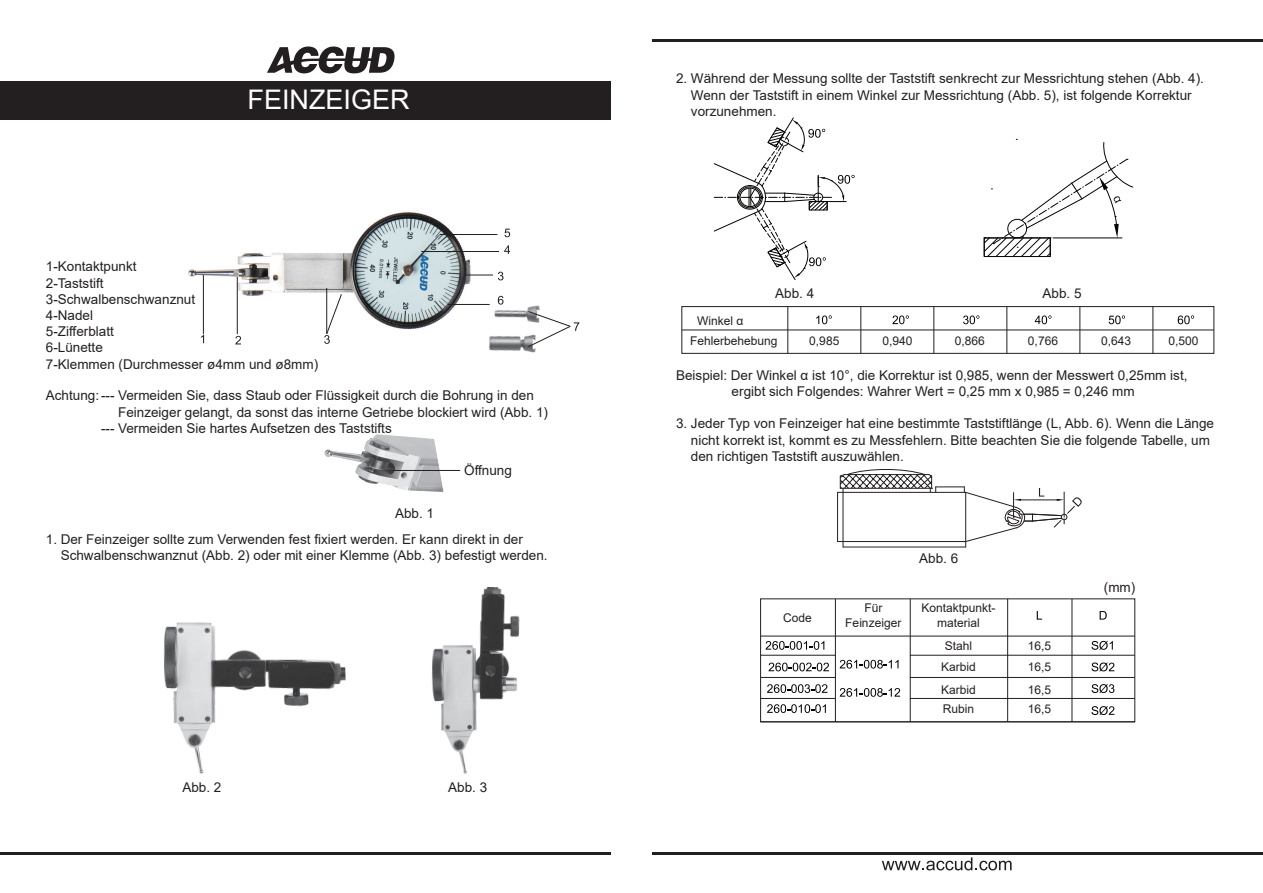
<style>
.page{position:relative;width:1263px;height:893px;background:#fff}
.page>*{position:absolute;margin:0;border:0;box-sizing:border-box;transform-origin:0 0}
.t1{font:27px "Arial";color:#fff}
.t2{font:13.5px/16.2px "Arial";color:#231f20}
.t3{font:12px/14.4px "Arial";color:#231f20}
</style>
<div class="page">
<img style="left:188px;top:212px;width:283px;height:133px">
<div style="left:0;top:81px;width:610px;height:39px;background:#231f20"></div>
<svg style="left:267px;top:47px;width:127px;height:26px"></svg>
<svg style="left:882px;top:857px;width:129px;height:13px"></svg>
<hr style="left:0;top:853px;width:610px;height:2px;background:#231f20">
<hr style="left:653px;top:40px;width:610px;height:2px;background:#231f20">
<hr style="left:653px;top:853px;width:610px;height:2px;background:#231f20">
<hr style="left:203px;top:275px;width:1px;height:59px;background:#231f20">
<hr style="left:326px;top:288px;width:1px;height:46px;background:#231f20">
<hr style="left:421px;top:251px;width:78px;height:1px;background:#231f20">
<hr style="left:440px;top:234px;width:57px;height:1px;background:#231f20">
<svg style="left:201px;top:335px;width:3px;height:8px"></svg>
<svg style="left:464px;top:272px;width:39px;height:8px"></svg>
<svg style="left:235px;top:336px;width:6px;height:8px"></svg>
<svg style="left:324px;top:294px;width:18px;height:50px"></svg>
<svg style="left:504px;top:245px;width:6px;height:9px"></svg>
<hr style="left:448px;top:304px;width:42px;height:1px;background:#231f20">
<svg style="left:504px;top:229px;width:6px;height:8px"></svg>
<img style="left:466px;top:291px;width:74px;height:62px">
<svg style="left:498px;top:296px;width:5px;height:9px"></svg>
<img style="left:324px;top:434px;width:120px;height:59px">
<hr style="left:392px;top:470px;width:68px;height:1px;background:#231f20">
<img style="left:163px;top:622px;width:183px;height:152px">
<img style="left:432px;top:587px;width:88px;height:187px">
<hr style="left:237px;top:277px;width:1px;height:57px;background:#231f20">
<svg style="left:528px;top:311px;width:51px;height:36px"></svg>
<svg style="left:1037px;top:611px;width:5px;height:9px"></svg>
<svg style="left:1099px;top:611px;width:8px;height:9px"></svg>
<svg style="left:765px;top:641px;width:59px;height:9px"></svg>
<svg style="left:1091px;top:641px;width:22px;height:9px"></svg>
<svg style="left:768px;top:663px;width:61px;height:8px"></svg>
<svg style="left:1091px;top:662px;width:23px;height:10px"></svg>
<svg style="left:767px;top:684px;width:60px;height:9px"></svg>
<svg style="left:1091px;top:684px;width:23px;height:9px"></svg>
<svg style="left:1091px;top:706px;width:23px;height:9px"></svg>
<svg style="left:840px;top:660px;width:58px;height:9px"></svg>
<svg style="left:840px;top:688px;width:60px;height:9px"></svg>
<svg style="left:983px;top:139px;width:150px;height:118px"></svg>
<svg style="left:714px;top:117px;width:141px;height:163px"></svg>
<svg style="left:816px;top:315px;width:16px;height:9px"></svg>
<svg style="left:892px;top:315px;width:17px;height:9px"></svg>
<svg style="left:963px;top:315px;width:16px;height:9px"></svg>
<svg style="left:1035px;top:315px;width:16px;height:9px"></svg>
<svg style="left:1109px;top:315px;width:16px;height:9px"></svg>
<svg style="left:1178px;top:315px;width:16px;height:9px"></svg>
<hr style="left:837px;top:492px;width:129px;height:1px;background:#231f20">
<hr style="left:837px;top:541px;width:129px;height:1px;background:#231f20">
<hr style="left:843px;top:547px;width:123px;height:1px;background:#231f20">
<hr style="left:837px;top:492px;width:1px;height:49px;background:#231f20">
<hr style="left:843px;top:492px;width:1px;height:55px;background:#231f20">
<hr style="left:965px;top:492px;width:1px;height:55px;background:#231f20">
<svg style="left:840px;top:469px;width:242px;height:73px"></svg>
<div style="left:760px;top:599px;width:375px;height:123px;border:1px solid #231f20"></div>
<hr style="left:760px;top:722px;width:375px;height:1px;background:#231f20">
<hr style="left:910px;top:677px;width:225px;height:1px;background:#231f20">
<hr style="left:910px;top:655px;width:225px;height:1px;background:#231f20">
<hr style="left:760px;top:677px;width:75px;height:1px;background:#231f20">
<hr style="left:760px;top:655px;width:75px;height:1px;background:#231f20">
<hr style="left:760px;top:636px;width:375px;height:1px;background:#231f20">
<hr style="left:1072px;top:599px;width:1px;height:123px;background:#231f20">
<hr style="left:1007px;top:599px;width:1px;height:123px;background:#231f20">
<hr style="left:910px;top:599px;width:1px;height:123px;background:#231f20">
<hr style="left:835px;top:599px;width:1px;height:123px;background:#231f20">
<div style="left:682px;top:306px;width:532px;height:48px;border:1px solid #231f20"></div>
<hr style="left:682px;top:330px;width:532px;height:1px;background:#231f20">
<hr style="left:1153px;top:307px;width:1px;height:46px;background:#231f20">
<hr style="left:1080px;top:307px;width:1px;height:46px;background:#231f20">
<hr style="left:1006px;top:307px;width:1px;height:46px;background:#231f20">
<hr style="left:933px;top:307px;width:1px;height:46px;background:#231f20">
<hr style="left:860px;top:307px;width:1px;height:46px;background:#231f20">
<hr style="left:787px;top:307px;width:1px;height:46px;background:#231f20">
<hr style="left:910px;top:698px;width:225px;height:1px;background:#231f20">
<hr style="left:760px;top:698px;width:75px;height:1px;background:#231f20">
<svg style="left:767px;top:704px;width:59px;height:9px"></svg>
<h1 class="t1" style="left:248px;top:81px;width:164px">FEINZEIGER</h1>
<p class="t2" style="left:46px;top:258px;width:274px">1-Kontaktpunkt<br>2-Taststift<br>3-Schwalbenschwanznut<br>4-Nadel<br>5-Zifferblatt<br>6-Lünette<br>7-Klemmen (Durchmesser ø4mm und ø8mm)</p>
<p class="t2" style="left:46px;top:387px;width:489px">Achtung: --- Vermeiden Sie, dass Staub oder Flüssigkeit durch die Bohrung in den</p>
<p class="t2" style="left:118px;top:404px;width:431px">Feinzeiger gelangt, da sonst das interne Getriebe blockiert wird (Abb. 1)</p>
<p class="t2" style="left:101px;top:420px;width:292px">--- Vermeiden Sie hartes Aufsetzen des Taststifts</p>
<p class="t2" style="left:395px;top:505px;width:41px">Abb. 1</p>
<p class="t2" style="left:464px;top:462px;width:49px">Öffnung</p>
<p class="t2" style="left:61px;top:531px;width:488px;text-indent:-15px">1. Der Feinzeiger sollte zum Verwenden fest fixiert werden. Er kann direkt in der<br>Schwalbenschwanznut (Abb. 2) oder mit einer Klemme (Abb. 3) befestigt werden.</p>
<p class="t2" style="left:182px;top:779px;width:41px">Abb. 2</p>
<p class="t2" style="left:448px;top:779px;width:41px">Abb. 3</p>
<p class="t2" style="left:691px;top:70px;width:514px;text-indent:-15px">2. Während der Messung sollte der Taststift senkrecht zur Messrichtung stehen (Abb. 4).<br>Wenn der Taststift in einem Winkel zur Messrichtung (Abb. 5), ist folgende Korrektur vorzunehmen.</p>
<p class="t2" style="left:775px;top:285px;width:41px">Abb. 4</p>
<p class="t3" style="left:690px;top:310px;width:89px;line-height:20.5px;text-indent:7px">Winkel α<br>Fehlerbehebung</p>
<p class="t2" style="left:1042px;top:285px;width:41px">Abb. 5</p>
<p class="t3" style="left:809px;top:334px;width:32px">0,985</p>
<p class="t3" style="left:882px;top:334px;width:32px">0,940</p>
<p class="t3" style="left:955px;top:334px;width:32px">0,866</p>
<p class="t3" style="left:1028px;top:334px;width:32px">0,766</p>
<p class="t3" style="left:1101px;top:334px;width:32px">0,643</p>
<p class="t3" style="left:1168px;top:334px;width:32px">0,500</p>
<p class="t2" style="left:676px;top:367px;width:513px;text-align:center">Beispiel: Der Winkel α ist 10°, die Korrektur ist 0,985, wenn der Messwert 0,25mm ist, ergibt sich Folgendes: Wahrer Wert = 0,25 mm x 0,985 = 0,246 mm</p>
<p class="t2" style="left:691px;top:415px;width:525px;text-indent:-15px">3. Jeder Typ von Feinzeiger hat eine bestimmte Taststiftlänge (L, Abb. 6). Wenn die Länge nicht korrekt ist, kommt es zu Messfehlern. Bitte beachten Sie die folgende Tabelle, um den richtigen Taststift auszuwählen.</p>
<p class="t2" style="left:919px;top:550px;width:41px">Abb. 6</p>
<p class="t3" style="left:783px;top:611px;width:30px">Code</p>
<p class="t3" style="left:845px;top:601px;width:58px;text-align:center">Für<br>Feinzeiger</p>
<p class="t3" style="left:921px;top:601px;width:76px;text-align:center">Kontaktpunkt&shy;material</p>
<p class="t3" style="left:941px;top:635px;width:36px;line-height:21.1px;text-align:center">Stahl<br>Karbid</p>
<p class="t3" style="left:941px;top:680px;width:36px;line-height:19.2px">Karbid<br>Rubin</p>
<p class="t3" style="left:1028px;top:635px;width:25px;line-height:21.1px">16,5<br>16,5</p>
<p class="t3" style="left:1028px;top:680px;width:25px;line-height:19.2px">16,5<br>16,5</p>
<p class="t2" style="left:1104px;top:579px;width:33px">(mm)</p>
</div>
